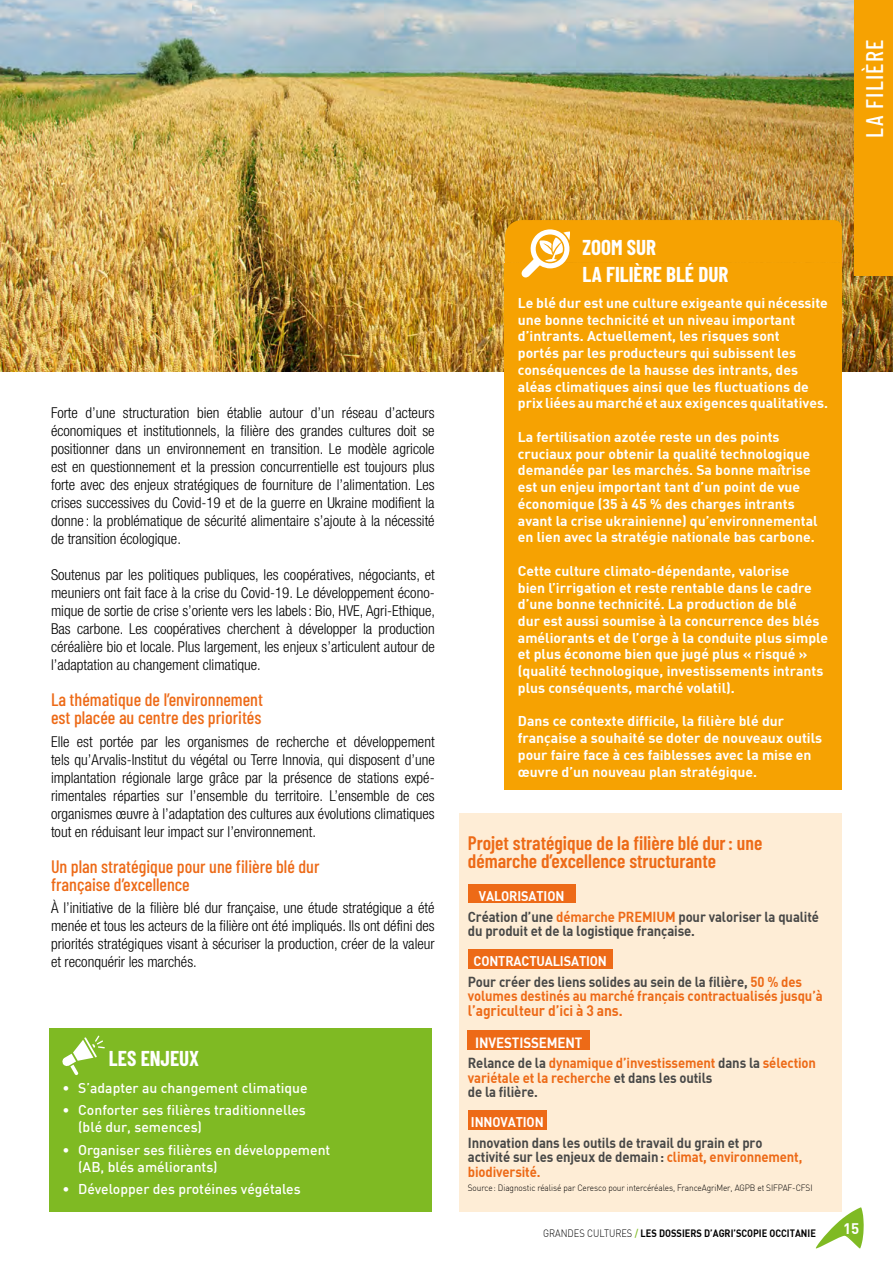
<style>
.page{position:relative;width:893px;height:1263px;background:#fff}
.page>*{position:absolute;margin:0;border:0;box-sizing:border-box;transform-origin:0 0}
.t1{font:500 24px "Barlow Condensed";letter-spacing:.05em;color:#fff}
.t2{font:700 21px/27px "Barlow Condensed";color:#fff}
.t3{font:600 19.5px/18px "Barlow Condensed";color:#ed6a17}
.t4{font:500 18px/18px "Barlow Condensed";color:#ed6a17}
.t5{font:300 condensed 15px/18px "Helvetica Neue";color:#000;text-align:justify}
.t6{font:15px "DIN Bold";letter-spacing:-.01em;color:#ed6a17;scale:.92 1}
.t7{font:15px "DIN Bold";color:#fff}
.t8{font:14.55px "DIN Bold";letter-spacing:-.01em;color:#fff;scale:.92 1}
.t9{font:14.25px/14.2px "DIN Bold";letter-spacing:-.01em;color:#ed6a17;scale:.92 1}
.t10{font:14.25px/14.2px "DIN Bold";letter-spacing:-.01em;color:#484847;scale:.92 1}
.t11{font:700 13.95px/16.8px "DIN";color:#fff}
.t12{font:500 13.95px/16.8px "DIN";color:#fff}
.t13{font:13.8px "DIN Bold";letter-spacing:-.01em;color:#fff;scale:.92 1}
.t14{font:10.5px "DIN Bold";color:#000;scale:.88 1}
.t15{font:300 9px "DIN";letter-spacing:-.01em;color:#000;scale:.92 1}
.s1{color:#ed6a17}
.s2{color:#484847}
.s3{font-family:"DIN";font-weight:300}
.s4{font-family:"DIN";font-weight:500;color:#7fba23}
</style>
<div class="page">
<svg style="left:816px;top:1207px;width:48px;height:41px"></svg>
<img style="left:0;top:0;width:893px;height:371px">
<div style="left:459px;top:813px;width:383px;height:399px;background:#feedd6"></div>
<div style="left:468px;top:884px;width:107px;height:19px;background:#ed6a17"></div>
<div style="left:468px;top:949px;width:145px;height:20px;background:#ed6a17"></div>
<div style="left:468px;top:1031px;width:122px;height:19px;background:#ed6a17"></div>
<div style="left:468px;top:1110px;width:79px;height:19px;background:#ed6a17"></div>
<div style="left:505px;top:263px;width:337px;height:527px;background:#f6a202"></div>
<div style="left:505px;top:220px;width:337px;height:57px;background:#f6a202"></div>
<div style="left:49px;top:1028px;width:383px;height:183px;background:#7fba23"></div>
<svg style="left:62px;top:1035px;width:43px;height:40px"></svg>
<div style="left:855px;top:0;width:38px;height:275px;background:#f6a202"></div>
<h1 class="t1" style="left:857px;top:138px;width:100px;rotate:-90deg">LA FILIÈRE</h1>
<p class="t5" style="left:51px;top:404px;width:385px">Forte d’une structuration bien établie autour d’un réseau d’acteurs économiques et institutionnels, la filière des grandes cultures doit se positionner dans un environnement en transition. Le modèle agricole est en questionnement et la pression concurrentielle est toujours plus forte avec des enjeux stratégiques de fourniture de l’alimentation. Les crises successives du Covid-19 et de la guerre en Ukraine modifient la donne : la problématique de sécurité alimentaire s’ajoute à la nécessité de transition écologique.</p>
<p class="t5" style="left:51px;top:566px;width:386px">Soutenus par les politiques publiques, les coopératives, négociants, et meuniers ont fait face à la crise du Covid-19. Le développement écono&shy;mique de sortie de crise s’oriente vers les labels: Bio, HVE, Agri-Ethique, Bas carbone. Les coopératives cherchent à développer la production céréalière bio et locale. Plus largement, les enjeux s’articulent autour de l’adaptation au changement climatique.</p>
<p class="t4" style="left:51px;top:689px;width:214px">La thématique de l’environnement est placée au centre des priorités</p>
<p class="t5" style="left:51px;top:732px;width:385px">Elle est portée par les organismes de recherche et développement tels qu’Arvalis-Institut du végétal ou Terre Innovia, qui disposent d’une implantation régionale large grâce par la présence de stations expé&shy;rimentales réparties sur l’ensemble du territoire. L’ensemble de ces organismes œuvre à l’adaptation des cultures aux évolutions climatiques tout en réduisant leur impact sur l’environnement.</p>
<p class="t4" style="left:51px;top:856px;width:270px">Un plan stratégique pour une filière blé dur française d’excellence</p>
<p class="t5" style="left:51px;top:898px;width:385px">À l’initiative de la filière blé dur française, une étude stratégique a été menée et tous les acteurs de la filière ont été impliqués. Ils ont défini des priorités stratégiques visant à sécuriser la production, créer de la valeur et reconquérir les marchés.</p>
<h2 class="t2" style="left:109px;top:1043px;width:92px">LES ENJEUX</h2>
<p class="t12" style="left:62px;top:1079px;width:247px">• S’adapter au changement climatique</p>
<p class="t12" style="left:78px;top:1101px;width:229px;text-indent:-16px">• Conforter ses filières traditionnelles (blé dur, semences)</p>
<p class="t12" style="left:78px;top:1141px;width:254px;text-indent:-16px">• Organiser ses filières en développement (AB, blés améliorants)</p>
<p class="t12" style="left:62px;top:1180px;width:240px">• Développer des protéines végétales</p>
<h2 class="t2" style="left:583px;top:232px;width:147px">ZOOM SUR<br>LA FILIÈRE BLÉ DUR</h2>
<p class="t11" style="left:518px;top:294px;width:312px">Le blé dur est une culture exigeante qui nécessite une bonne technicité et un niveau important d’intrants. Actuellement, les risques sont<br>portés par les producteurs qui subissent les conséquences de la hausse des intrants, des aléas climatiques ainsi que les fluctuations de prix liées au marché et aux exigences qualitatives.</p>
<p class="t11" style="left:518px;top:428px;width:301px">La fertilisation azotée reste un des points cruciaux pour obtenir la qualité technologique demandée par les marchés. Sa bonne maîtrise est un enjeu important tant d’un point de vue économique (35 à 45 % des charges intrants avant la crise ukrainienne) qu’environnemental en lien avec la stratégie nationale bas carbone.</p>
<p class="t11" style="left:518px;top:562px;width:312px">Cette culture climato-dépendante, valorise<br>bien l’irrigation et reste rentable dans le cadre d’une bonne technicité. La production de blé<br>dur est aussi soumise à la concurrence des blés améliorants et de l’orge à la conduite plus simple et plus économe bien que jugé plus « risqué » (qualité technologique, investissements intrants plus conséquents, marché volatil).</p>
<p class="t11" style="left:518px;top:712px;width:306px">Dans ce contexte difficile, la filière blé dur française a souhaité se doter de nouveaux outils pour faire face à ces faiblesses avec la mise en œuvre d’un nouveau plan stratégique.</p>
<h3 class="t3" style="left:468px;top:832px;width:296px">Projet stratégique de la filière blé dur: une démarche d’excellence structurante</h3>
<p class="t13" style="left:479px;top:887px;width:95px">VALORISATION</p>
<p class="t10" style="left:468px;top:909px;width:383px">Création d’une <span class="s1">démarche PREMIUM</span> pour valoriser la qualité du produit et de la logistique française.</p>
<p class="t13" style="left:474px;top:952px;width:146px">CONTRACTUALISATION</p>
<p class="t9" style="left:468px;top:974px;width:387px"><span class="s2">Pour créer des liens solides au sein de la filière,</span> 50 % des volumes destinés au marché français contractualisés jusqu’à</p>
<p class="t6" style="left:468px;top:1001px;width:170px">l’agriculteur d’ici à 3 ans.</p>
<p class="t8" style="left:475px;top:1033px;width:118px">INVESTISSEMENT</p>
<p class="t9" style="left:468px;top:1055px;width:380px"><span class="s2">Relance de la</span> dynamique d’investissement <span class="s2">dans la</span> sélection variétale et la recherche <span class="s2">et dans les outils<br>de la filière.</span></p>
<p class="t13" style="left:471px;top:1113px;width:81px">INNOVATION</p>
<p class="t10" style="left:468px;top:1135px;width:365px">Innovation dans les outils de travail du grain et pro activité sur les enjeux de demain: <span class="s1">climat, environnement, biodiversité.</span></p>
<p class="t15" style="left:468px;top:1182px;width:376px">Source: Diagnostic réalisé par Ceresco pour intercéréales, FranceAgriMer, AGPB et SIFPAF-CFSI</p>
<p class="t14" style="left:543px;top:1226px;width:311px"><span class="s3">GRANDES CULTURES</span> <span class="s4">/</span> LES DOSSIERS D’AGRI’SCOPIE OCCITANIE</p>
<p class="t7" style="left:843px;top:1219px;width:18px">15</p>
</div>
